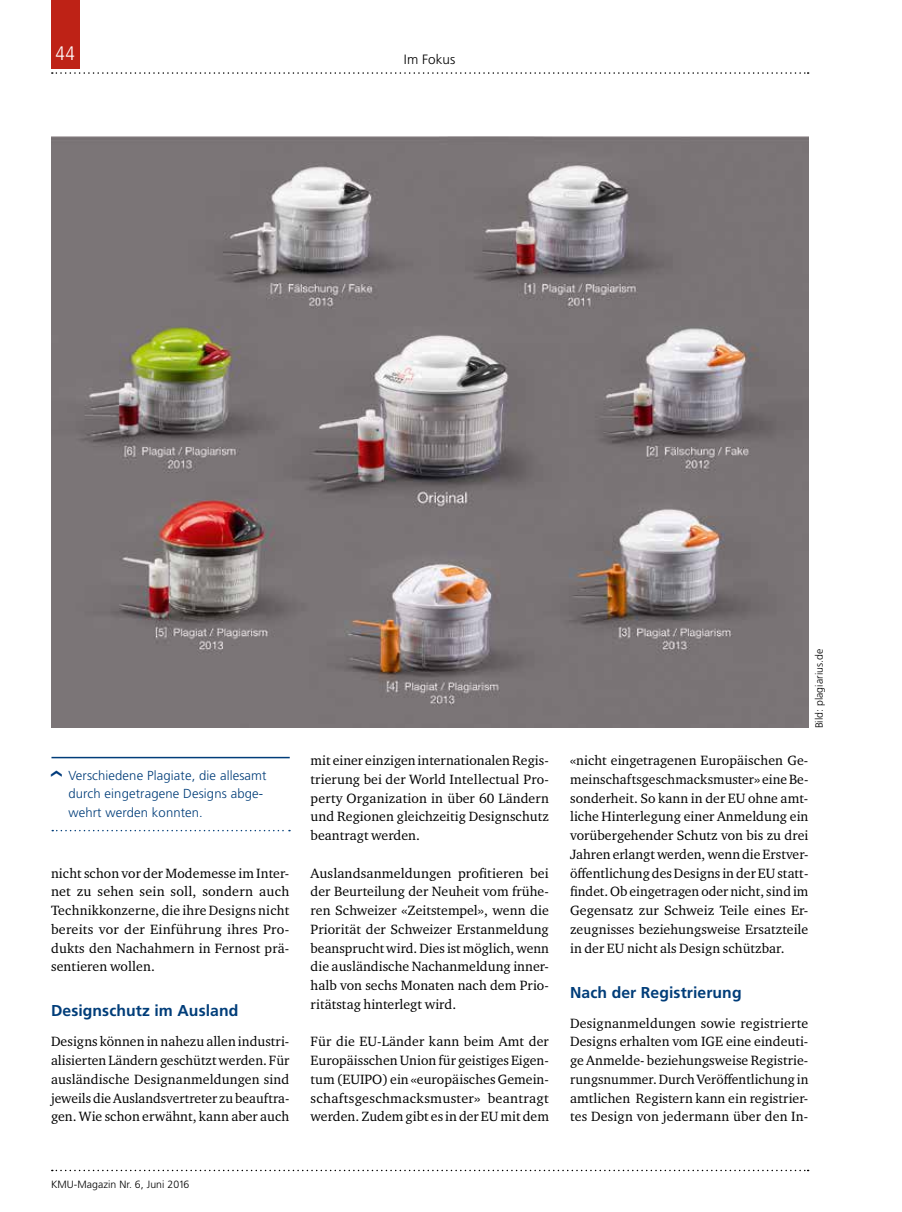
<style>
.page{position:relative;width:902px;height:1212px;background:#fff}
.page>*{position:absolute;margin:0;border:0;box-sizing:border-box;transform-origin:0 0}
.t1{font:300 condensed 19.5px "Frutiger LT Std";color:#fff}
.t2{font:700 15.75px "Frutiger LT Std";letter-spacing:.005em;color:#003d79}
.t3{font:13.8px/18.8px "Charter ITC Std";letter-spacing:.005em;color:#000;text-align:justify}
.t4{font:300 13.5px "Frutiger LT Std";letter-spacing:.005em;color:#000}
.t5{font:300 13.05px/18.8px "Frutiger LT Std";letter-spacing:.01em;color:#003d79}
.t6{font:300 10.5px "Frutiger LT Std";letter-spacing:.005em;color:#000}
</style>
<div class="page">
<svg style="left:52px;top:72px;width:756px;height:2px"></svg>
<svg style="left:52px;top:1170px;width:756px;height:1px"></svg>
<div style="left:51px;top:0;width:29px;height:68px;background:#be2216"></div>
<hr style="left:51px;top:757px;width:239px;height:1px;background:#003d79">
<svg style="left:52px;top:830px;width:238px;height:1px"></svg>
<img style="left:51px;top:136px;width:757px;height:592px">
<h1 class="t1" style="left:56px;top:42px;width:21px">44</h1>
<p class="t4" style="left:404px;top:51px;width:53px">Im Fokus</p>
<p class="t5" style="left:68px;top:766px;width:200px">Verschiedene Plagiate, die allesamt durch eingetragene Designs abge&shy;wehrt werden konnten.</p>
<p class="t3" style="left:51px;top:863px;width:240px">nicht schon vor der Modemesse im Inter&shy;net zu sehen sein soll, sondern auch Technikkonzerne, die ihre Designs nicht bereits vor der Einführung ihres Pro&shy;dukts den Nachahmern in Fernost prä&shy;sentieren wollen.</p>
<p class="t2" style="left:51px;top:1002px;width:189px">Designschutz im Ausland</p>
<p class="t3" style="left:51px;top:1032px;width:240px">Designs können in nahezu allen industri&shy;alisierten Ländern geschützt werden. Für ausländische Designanmeldungen sind jeweils die Auslandsvertreter zu beauftra&shy;gen. Wie schon erwähnt, kann aber auch</p>
<p class="t3" style="left:310px;top:751px;width:240px">mit einer einzigen internationalen Regis&shy;trierung bei der World Intellectual Pro&shy;perty Organization in über 60 Ländern und Regionen gleichzeitig Designschutz beantragt werden.</p>
<p class="t3" style="left:310px;top:863px;width:240px">Auslandsanmeldungen profitieren bei der Beurteilung der Neuheit vom frühe&shy;ren Schweizer «Zeitstempel», wenn die Priorität der Schweizer Erstanmeldung beansprucht wird. Dies ist möglich, wenn die ausländische Nachanmeldung inner&shy;halb von sechs Monaten nach dem Prio&shy;ritätstag hinterlegt wird.</p>
<p class="t3" style="left:310px;top:1032px;width:240px">Für die EU-Länder kann beim Amt der Europäisschen Union für geistiges Eigen&shy;tum (EUIPO) ein «europäisches Gemein&shy;schaftsgeschmacksmuster» beantragt werden. Zudem gibt es in der EU mit dem</p>
<p class="t6" style="left:813px;top:728px;width:81px;rotate:-90deg">Bild: plagiarius.de</p>
<p class="t3" style="left:570px;top:751px;width:240px">«nicht eingetragenen Europäischen Ge&shy;meinschaftsgeschmacksmuster» eine Be&shy;sonderheit. So kann in der EU ohne amt&shy;liche Hinterlegung einer Anmeldung ein vorübergehender Schutz von bis zu drei Jahren erlangt werden, wenn die Erstver&shy;öffentlichung des Designs in der EU statt&shy;findet. Ob eingetragen oder nicht, sind im Gegensatz zur Schweiz Teile eines Er&shy;zeugnisses beziehungsweise Ersatzteile in der EU nicht als Design schützbar.</p>
<p class="t2" style="left:570px;top:983px;width:173px">Nach der Registrierung</p>
<p class="t3" style="left:570px;top:1013px;width:240px">Designanmeldungen sowie registrierte Designs erhalten vom IGE eine eindeuti&shy;ge Anmelde- beziehungsweise Registrie&shy;rungsnummer. Durch Veröffentlichung in amtlichen Registern kann ein registrier&shy;tes Design von jedermann über den In-</p>
<p class="t6" style="left:51px;top:1178px;width:140px">KMU-Magazin Nr. 6, Juni 2016</p>
</div>
